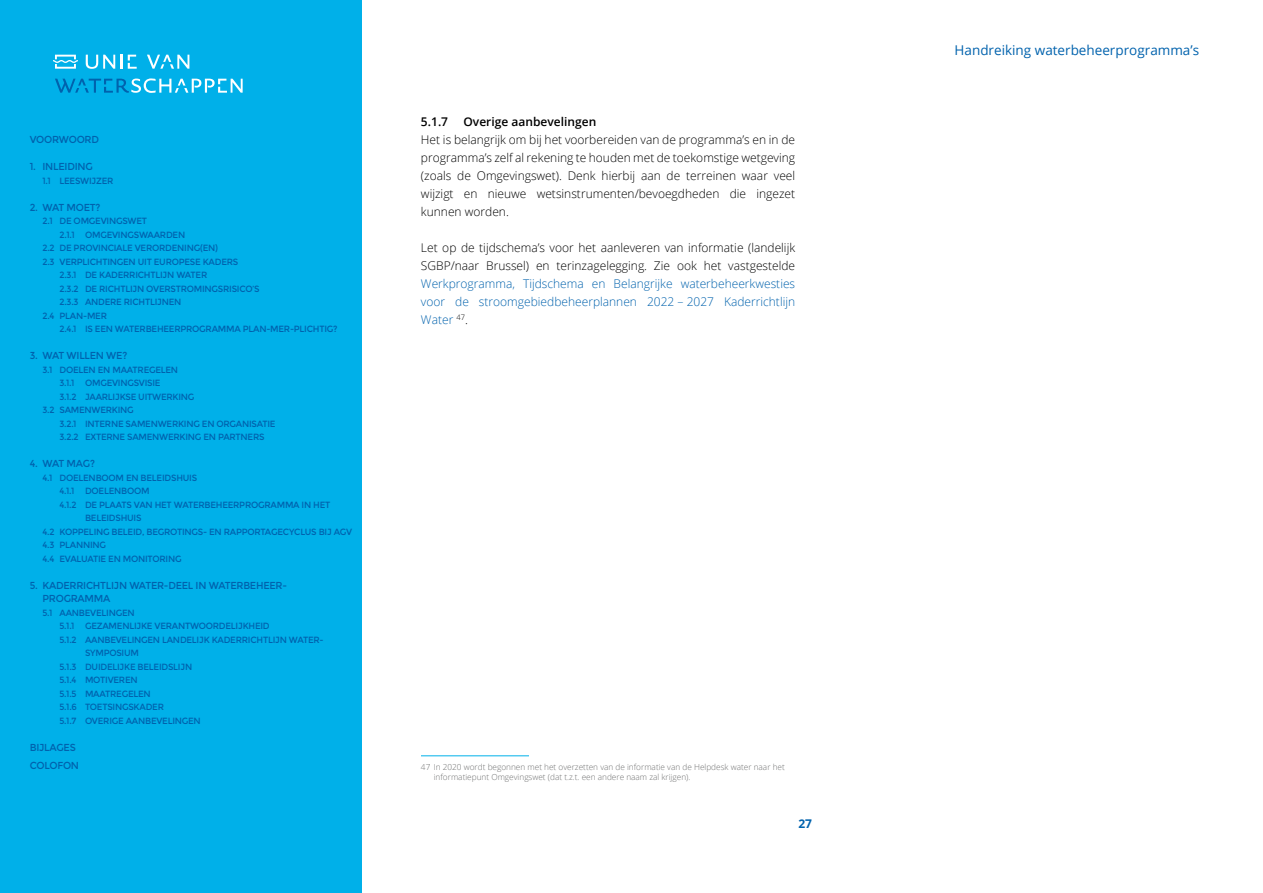
<style>
.page{position:relative;width:1263px;height:893px;background:#fff}
.page>*{position:absolute;margin:0;border:0;box-sizing:border-box;transform-origin:0 0}
.t1{font:13.5px "Open Sans";color:#0062ad}
.Leestekst{font:300 12px/18px "Open Sans";color:#000;text-align:justify}
.t2{font:600 12px "Open Sans";color:#000}
.t3{font:700 12px "Open Sans";color:#0062ad}
.t4{font:10.2px/13.5px "Montserrat";letter-spacing:-.025em;color:#0062ad;scale:.96 1}
.t5{font:9px "Montserrat";letter-spacing:-.025em;color:#0062ad;scale:.96 1}
.Voetnoot{font:300 8.25px/9.9px "Open Sans";color:#6f7070}
.s1{color:#0062ad}
</style>
<div class="page">
<div style="left:0;top:0;width:361px;height:893px;background:#00b0e9"></div>
<svg style="left:53px;top:55px;width:25px;height:14px"></svg>
<svg style="left:86px;top:55px;width:29px;height:14px"></svg>
<hr style="left:120px;top:55px;width:3px;height:14px;background:#fff">
<svg style="left:128px;top:55px;width:9px;height:14px"></svg>
<svg style="left:147px;top:55px;width:42px;height:14px"></svg>
<svg style="left:55px;top:78px;width:188px;height:15px"></svg>
<hr style="left:421px;top:755px;width:108px;height:1px;background:#00b0e9">
<p class="t4" style="left:30px;top:133px;width:74px">VOORWOORD</p>
<p class="t4" style="left:30px;top:160px;width:67px">1. INLEIDING</p>
<p class="t5" style="left:43px;top:175px;width:75px">1.1 LEESWIJZER</p>
<p class="t4" style="left:30px;top:201px;width:75px">2. WAT MOET?</p>
<p class="t5" style="left:43px;top:216px;width:110px">2.1 DE OMGEVINGSWET</p>
<p class="t5" style="left:60px;top:229px;width:132px">2.1.1 OMGEVINGSWAARDEN</p>
<p class="t5" style="left:43px;top:243px;width:184px">2.2 DE PROVINCIALE VERORDENING(EN)</p>
<p class="t5" style="left:43px;top:256px;width:205px">2.3 VERPLICHTINGEN UIT EUROPESE KADERS</p>
<p class="t5" style="left:60px;top:270px;width:155px">2.3.1 DE KADERRICHTLIJN WATER</p>
<p class="t5" style="left:60px;top:283px;width:210px">2.3.2 DE RICHTLIJN OVERSTROMINGSRISICO’S</p>
<p class="t5" style="left:60px;top:297px;width:128px">2.3.3 ANDERE RICHTLIJNEN</p>
<p class="t5" style="left:43px;top:310px;width:69px">2.4 PLAN-MER</p>
<p class="t5" style="left:60px;top:324px;width:291px">2.4.1 IS EEN WATERBEHEERPROGRAMMA PLAN-MER-PLICHTIG?</p>
<p class="t4" style="left:30px;top:349px;width:103px">3. WAT WILLEN WE?</p>
<p class="t5" style="left:43px;top:364px;width:143px">3.1 DOELEN EN MAATREGELEN</p>
<p class="t5" style="left:60px;top:378px;width:107px">3.1.1 OMGEVINGSVISIE</p>
<p class="t5" style="left:60px;top:391px;width:142px">3.1.2 JAARLIJKSE UITWERKING</p>
<p class="t5" style="left:43px;top:405px;width:97px">3.2 SAMENWERKING</p>
<p class="t5" style="left:60px;top:418px;width:227px">3.2.1 INTERNE SAMENWERKING EN ORGANISATIE</p>
<p class="t5" style="left:60px;top:432px;width:215px">3.2.2 EXTERNE SAMENWERKING EN PARTNERS</p>
<p class="t4" style="left:30px;top:457px;width:69px">4. WAT MAG?</p>
<p class="t5" style="left:43px;top:472px;width:163px">4.1 DOELENBOOM EN BELEIDSHUIS</p>
<p class="t5" style="left:60px;top:486px;width:95px">4.1.1 DOELENBOOM</p>
<p class="t5" style="left:60px;top:499px;width:284px">4.1.2 DE PLAATS VAN HET WATERBEHEERPROGRAMMA IN HET</p>
<p class="t5" style="left:85px;top:513px;width:60px">BELEIDSHUIS</p>
<p class="t5" style="left:43px;top:526px;width:324px">4.2 KOPPELING BELEID, BEGROTINGS- EN RAPPORTAGECYCLUS BIJ AGV</p>
<p class="t5" style="left:43px;top:540px;width:68px">4.3 PLANNING</p>
<p class="t5" style="left:43px;top:553px;width:146px">4.4 EVALUATIE EN MONITORING</p>
<p class="t4" style="left:43px;top:579px;width:256px;text-indent:-13px">5. KADERRICHTLIJN WATER-DEEL IN WATERBEHEER-<br>PROGRAMMA</p>
<p class="t5" style="left:43px;top:607px;width:97px">5.1 AANBEVELINGEN</p>
<p class="t5" style="left:60px;top:621px;width:220px">5.1.1 GEZAMENLIJKE VERANTWOORDELIJKHEID</p>
<p class="t5" style="left:60px;top:634px;width:277px">5.1.2 AANBEVELINGEN LANDELIJK KADERRICHTLIJN WATER-</p>
<p class="t5" style="left:85px;top:648px;width:58px">SYMPOSIUM</p>
<p class="t5" style="left:60px;top:661px;width:140px">5.1.3 DUIDELIJKE BELEIDSLIJN</p>
<p class="t5" style="left:60px;top:675px;width:83px">5.1.4 MOTIVEREN</p>
<p class="t5" style="left:60px;top:688px;width:97px">5.1.5 MAATREGELEN</p>
<p class="t5" style="left:60px;top:702px;width:110px">5.1.6 TOETSINGSKADER</p>
<p class="t5" style="left:60px;top:715px;width:149px">5.1.7 OVERIGE AANBEVELINGEN</p>
<p class="t4" style="left:30px;top:738px;width:53px;line-height:18px">BIJLAGES<br>COLOFON</p>
<h3 class="t2" style="left:421px;top:113px;width:29px">5.1.7</h3>
<h3 class="t2" style="left:463px;top:113px;width:134px">Overige aanbevelingen</h3>
<p class="Leestekst" style="left:421px;top:130px;width:376px">Het is belangrijk om bij het voorbereiden van de programma’s en in de programma’s zelf al rekening te houden met de toekomstige wetgeving (zoals de Omgevingswet). Denk hierbij aan de terreinen waar veel wijzigt en nieuwe wetsinstrumenten/bevoegdheden die ingezet kunnen worden.</p>
<p class="Leestekst" style="left:421px;top:238px;width:376px">Let op de tijdschema’s voor het aanleveren van informatie (landelijk SGBP/naar Brussel) en terinzagelegging. Zie ook het vastgestelde <span class="s1">Werkprogramma, Tijdschema en Belangrijke waterbeheerkwesties voor de stroomgebiedbeheerplannen 2022 – 2027 Kaderrichtlijn Water</span> <sup>47</sup>.</p>
<p class="Voetnoot" style="left:434px;top:762px;width:353px;text-indent:-13px">47 In 2020 wordt begonnen met het overzetten van de informatie van de Helpdesk water naar het informatiepunt Omgevingswet (dat t.z.t. een andere naam zal krijgen).</p>
<h2 class="t3" style="left:798px;top:815px;width:15px">27</h2>
<h1 class="t1" style="left:954px;top:40px;width:246px">Handreiking waterbeheerprogramma’s</h1>
</div>
